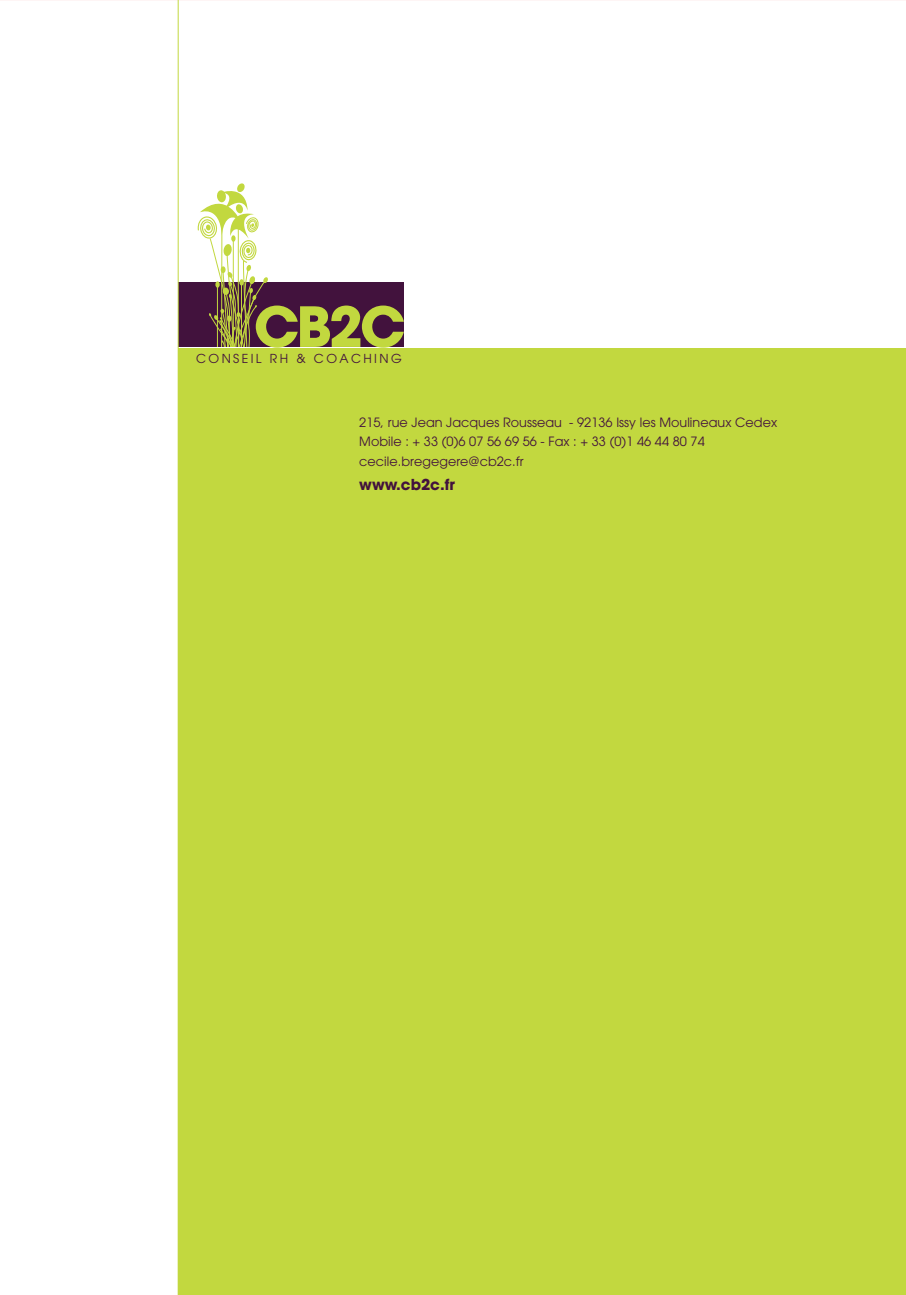
<style>
.page{position:relative;width:906px;height:1295px;background:#fff}
.page>*{position:absolute;margin:0;border:0;box-sizing:border-box;transform-origin:0 0}
.t1{font:700 54.9px "Avant Garde LT";color:#c2d83f}
.t2{font:700 15px "Avant Garde LT";color:#42123d}
.t3{font:12.75px/19.5px "Avant Garde LT";letter-spacing:.005em;color:#42123d}
.t4{font:12.3px "Avant Garde LT";letter-spacing:.195em;color:#42123d}
</style>
<div class="page">
<div style="left:178px;top:282px;width:225px;height:65px;background:#42123d"></div>
<svg style="left:197px;top:183px;width:71px;height:164px"></svg>
<div style="left:178px;top:348px;width:727px;height:946px;background:#c2d83f"></div>
<hr style="left:178px;top:0;width:1px;height:1294px;background:#c2d83f">
<h1 class="t1" style="left:253px;top:306px;width:153px">CB2C</h1>
<p class="t4" style="left:196px;top:353px;width:207px">CONSEIL RH &amp; COACHING</p>
<p class="t3" style="left:359px;top:414px;width:419px">215, rue Jean Jacques Rousseau - 92136 Issy les Moulineaux Cedex<br>Mobile : + 33 (0)6 07 56 69 56 - Fax : + 33 (0)1 46 44 80 74 cecile.bregegere@cb2c.fr</p>
<p class="t2" style="left:359px;top:479px;width:97px">www.cb2c.fr</p>
</div>
